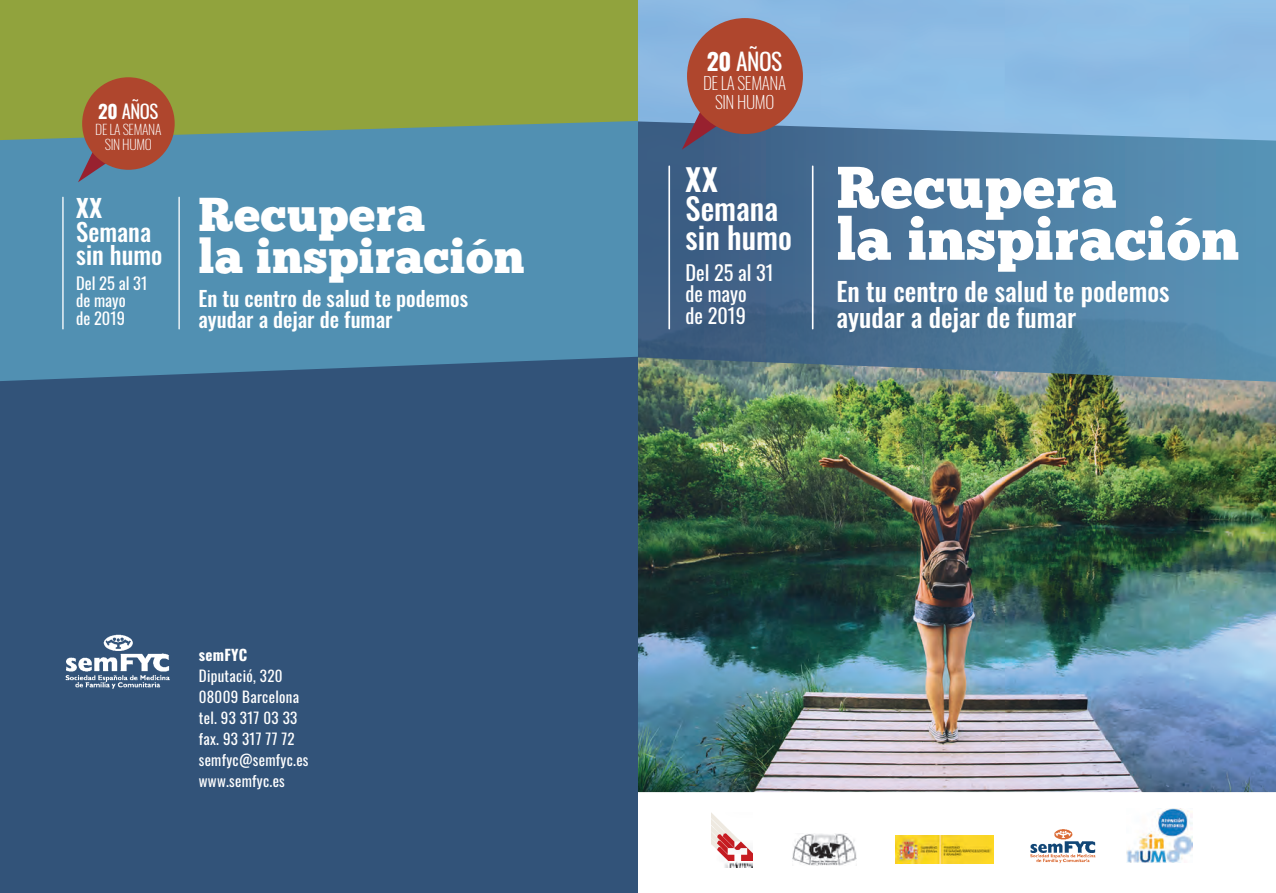
<style>
.page{position:relative;width:1276px;height:893px;background:#fff}
.page>*{position:absolute;margin:0;border:0;box-sizing:border-box;transform-origin:0 0}
.t1{font:58.65px/51.9px "Chunk Five";letter-spacing:.01em;color:#fff}
.t2{font:47.55px/42px "Chunk Five";letter-spacing:.01em;color:#fff}
.t3{font:500 30.45px/29.4px "Oswald";color:#fff}
.t4{font:700 30.45px "Oswald";color:#fff}
.t5{font:500 25.95px/26px "Oswald";color:#fff}
.t6{font:500 24.75px/23.7px "Oswald";color:#fff}
.t7{font:700 24.75px "Oswald";color:#fff}
.t8{font:23.4px "Oswald";color:#fff}
.t9{font:500 21px/21px "Oswald";color:#fff}
.t10{font:20.25px/21.5px "Oswald";color:#fff}
.t11{font:18.75px "Oswald";color:#fff}
.t12{font:200 17.25px/18.5px "Oswald";letter-spacing:-.02em;color:#fff;text-align:center}
.t13{font:16.35px/17.4px "Oswald";color:#fff}
.t14{font:15px/21px "Oswald";letter-spacing:.02em;color:#fff}
.t15{font:700 15px "Oswald";letter-spacing:.02em;color:#fff}
.t16{font:200 13.8px/14.7px "Oswald";letter-spacing:-.02em;color:#fff;text-align:center}
.s1{font-weight:700}
</style>
<div class="page">
<img style="left:638px;top:0;width:638px;height:792px">
<svg style="left:638px;top:121px;width:638px;height:262px;background:#4f7a9b"></svg>
<svg style="left:682px;top:65px;width:61px;height:85px;background:#63698b"></svg>
<div style="left:687px;top:18px;width:116px;height:116px;background:#af462d;border-radius:50%"></div>
<hr style="left:668px;top:166px;width:2px;height:163px;background:#fff">
<hr style="left:812px;top:166px;width:1px;height:163px;background:#fff">
<img style="left:1126px;top:809px;width:66px;height:54px">
<img style="left:1030px;top:829px;width:66px;height:35px">
<img style="left:712px;top:813px;width:40px;height:54px">
<img style="left:792px;top:834px;width:64px;height:32px">
<img style="left:895px;top:835px;width:98px;height:28px">
<div style="left:0;top:0;width:638px;height:893px;background:#325379"></div>
<img style="left:65px;top:634px;width:105px;height:55px">
<div style="left:0;top:0;width:638px;height:121px;background:#91a33d"></div>
<svg style="left:0;top:121px;width:638px;height:260px;background:#518dab"></svg>
<hr style="left:62px;top:197px;width:2px;height:132px;background:#fff">
<hr style="left:178px;top:197px;width:2px;height:132px;background:#fff">
<svg style="left:78px;top:115px;width:49px;height:67px"></svg>
<div style="left:82px;top:77px;width:93px;height:93px;background:#af462d;border-radius:50%"></div>
<p class="t11" style="left:98px;top:95px;width:62px"><span class="s1">20</span> AÑOS</p>
<p class="t16" style="left:95px;top:120px;width:68px">DE LA SEMANA<br>SIN HUMO</p>
<h3 class="t7" style="left:76px;top:195px;width:28px">XX</h3>
<h3 class="t6" style="left:76px;top:221px;width:88px">Semana sin humo</h3>
<p class="t13" style="left:76px;top:273px;width:73px">Del 25 al 31 de mayo<br>de 2019</p>
<h2 class="t2" style="left:198px;top:195px;width:328px">Recupera<br>la inspiración</h2>
<h3 class="t9" style="left:198px;top:290px;width:271px">En tu centro de salud te podemos ayudar a dejar de fumar</h3>
<p class="t15" style="left:199px;top:647px;width:50px">semFYC</p>
<p class="t14" style="left:199px;top:664px;width:111px">Diputació, 320<br>08009 Barcelona tel. 93 317 03 33 fax. 93 317 77 72 semfyc@semfyc.es www.semfyc.es</p>
<h3 class="t8" style="left:707px;top:40px;width:77px"><span class="s1">20</span> AÑOS</h3>
<p class="t12" style="left:703px;top:72px;width:85px">DE LA SEMANA<br>SIN HUMO</p>
<h3 class="t4" style="left:685px;top:163px;width:34px">XX</h3>
<h3 class="t3" style="left:685px;top:196px;width:108px">Semana sin humo</h3>
<h3 class="t10" style="left:685px;top:260px;width:90px">Del 25 al 31 de mayo<br>de 2019</h3>
<h1 class="t1" style="left:836px;top:163px;width:404px">Recupera<br>la inspiración</h1>
<h3 class="t5" style="left:836px;top:280px;width:334px">En tu centro de salud te podemos ayudar a dejar de fumar</h3>
</div>
